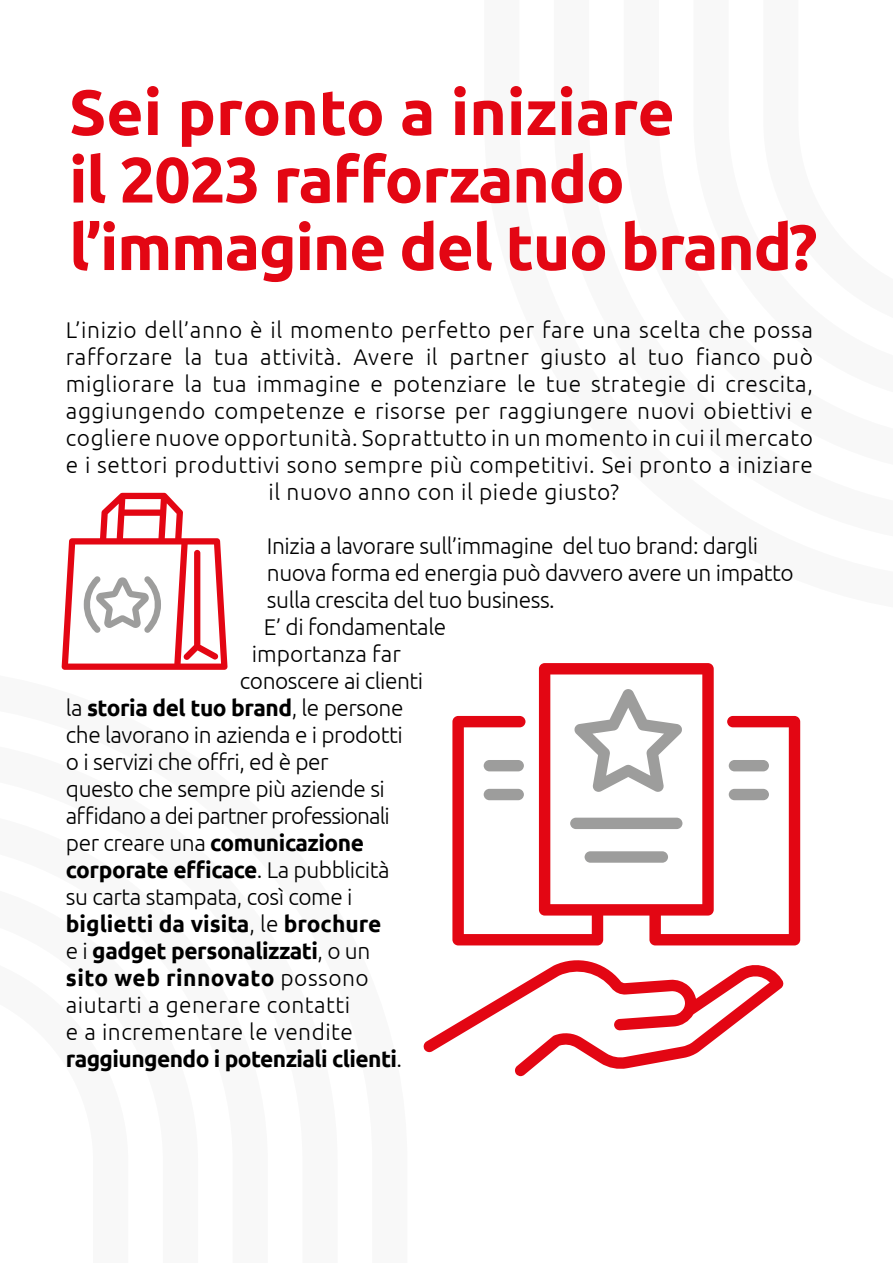
<style>
.page{position:relative;width:893px;height:1263px;background:#fff}
.page>*{position:absolute;margin:0;border:0;box-sizing:border-box;transform-origin:0 0}
.t1{font:700 63.9px/67.5px "Ubuntu";letter-spacing:-.02em;color:#e30613}
.t2{font:300 22.65px/27px "Ubuntu";letter-spacing:.025em;color:#000;text-align:center}
.t3{font:300 22.65px "Ubuntu";letter-spacing:-.02em;color:#000}
.t4{font:700 22.65px "Ubuntu";letter-spacing:-.02em;color:#000}
.t5{font:300 22.65px "Ubuntu";letter-spacing:-.04em;color:#000}
.t6{font:700 22.65px "Ubuntu";color:#000}
.t7{font:700 22.65px "Ubuntu";letter-spacing:.02em;color:#000}
.t8{font:300 22.65px "Ubuntu";color:#000}
.s1{font-weight:300}
</style>
<div class="page">
<svg style="left:62px;top:493px;width:166px;height:177px"></svg>
<svg style="left:452px;top:663px;width:349px;height:283px"></svg>
<div style="left:569px;top:816px;width:115px;height:14px;background:#9d9d9c;border-radius:7px"></div>
<div style="left:567px;top:815px;width:118px;height:17px;border:3px solid #fff;border-radius:7px"></div>
<div style="left:583px;top:850px;width:87px;height:14px;background:#9d9d9c;border-radius:7px"></div>
<div style="left:582px;top:848px;width:89px;height:18px;border:3px solid #fff;border-radius:7px"></div>
<div style="left:727px;top:758px;width:43px;height:15px;background:#9d9d9c;border-radius:7px"></div>
<div style="left:726px;top:757px;width:46px;height:17px;border:3px solid #fff;border-radius:7px"></div>
<div style="left:482px;top:758px;width:43px;height:15px;background:#9d9d9c;border-radius:7px"></div>
<div style="left:481px;top:757px;width:46px;height:17px;border:3px solid #fff;border-radius:7px"></div>
<div style="left:727px;top:787px;width:43px;height:15px;background:#9d9d9c;border-radius:7px"></div>
<div style="left:726px;top:786px;width:46px;height:17px;border:3px solid #fff;border-radius:7px"></div>
<div style="left:482px;top:787px;width:43px;height:15px;background:#9d9d9c;border-radius:7px"></div>
<div style="left:481px;top:786px;width:46px;height:17px;border:3px solid #fff;border-radius:7px"></div>
<svg style="left:423px;top:960px;width:361px;height:117px"></svg>
<h1 class="t1" style="left:69px;top:78px;width:750px">Sei pronto a iniziare<br>il 2023 rafforzando l’immagine del tuo brand?</h1>
<p class="t2" style="left:66px;top:315px;width:749px">L’inizio dell’anno è il momento perfetto per fare una scelta che possa rafforzare la tua attività. Avere il partner giusto al tuo fianco può migliorare la tua immagine e potenziare le tue strategie di crescita, aggiungendo competenze e risorse per raggiungere nuovi obiettivi e cogliere nuove opportunità. Soprattutto in un momento in cui il mercato e i settori produttivi sono sempre più competitivi. Sei pronto a iniziare il nuovo anno con il piede giusto?</p>
<p class="t3" style="left:267px;top:532px;width:493px">Inizia a lavorare sull’immagine del tuo brand: dargli</p>
<p class="t3" style="left:267px;top:559px;width:528px">nuova forma ed energia può davvero avere un impatto</p>
<p class="t3" style="left:267px;top:586px;width:289px">sulla crescita del tuo business.</p>
<p class="t3" style="left:264px;top:613px;width:184px">E’ di fondamentale</p>
<p class="t8" style="left:252px;top:640px;width:150px">importanza far</p>
<p class="t3" style="left:240px;top:667px;width:185px">conoscere ai clienti</p>
<p class="t4" style="left:66px;top:694px;width:339px"><span class="s1">la</span> storia del tuo brand<span class="s1">, le persone</span></p>
<p class="t3" style="left:66px;top:721px;width:338px">che lavorano in azienda e i prodotti</p>
<p class="t3" style="left:66px;top:748px;width:264px">o i servizi che offri, ed è per</p>
<p class="t3" style="left:66px;top:775px;width:321px">questo che sempre più aziende si</p>
<p class="t5" style="left:66px;top:802px;width:326px">affidano a dei partner professionali</p>
<p class="t4" style="left:66px;top:829px;width:300px"><span class="s1">per creare una</span> comunicazione</p>
<p class="t4" style="left:66px;top:856px;width:325px">corporate efficace<span class="s1">. La pubblicità</span></p>
<p class="t3" style="left:66px;top:883px;width:288px">su carta stampata, così come i</p>
<p class="t6" style="left:66px;top:910px;width:317px">biglietti da visita<span class="s1">, le</span> brochure</p>
<p class="t4" style="left:66px;top:937px;width:306px"><span class="s1">e i</span> gadget personalizzati<span class="s1">, o un</span></p>
<p class="t7" style="left:66px;top:964px;width:304px">sito web rinnovato <span class="s1">possono</span></p>
<p class="t2" style="left:66px;top:990px;width:286px">aiutarti a generare contatti</p>
<p class="t2" style="left:66px;top:1017px;width:289px">e a incrementare le vendite</p>
<p class="t4" style="left:66px;top:1045px;width:338px">raggiungendo i potenziali clienti<span class="s1">.</span></p>
</div>
